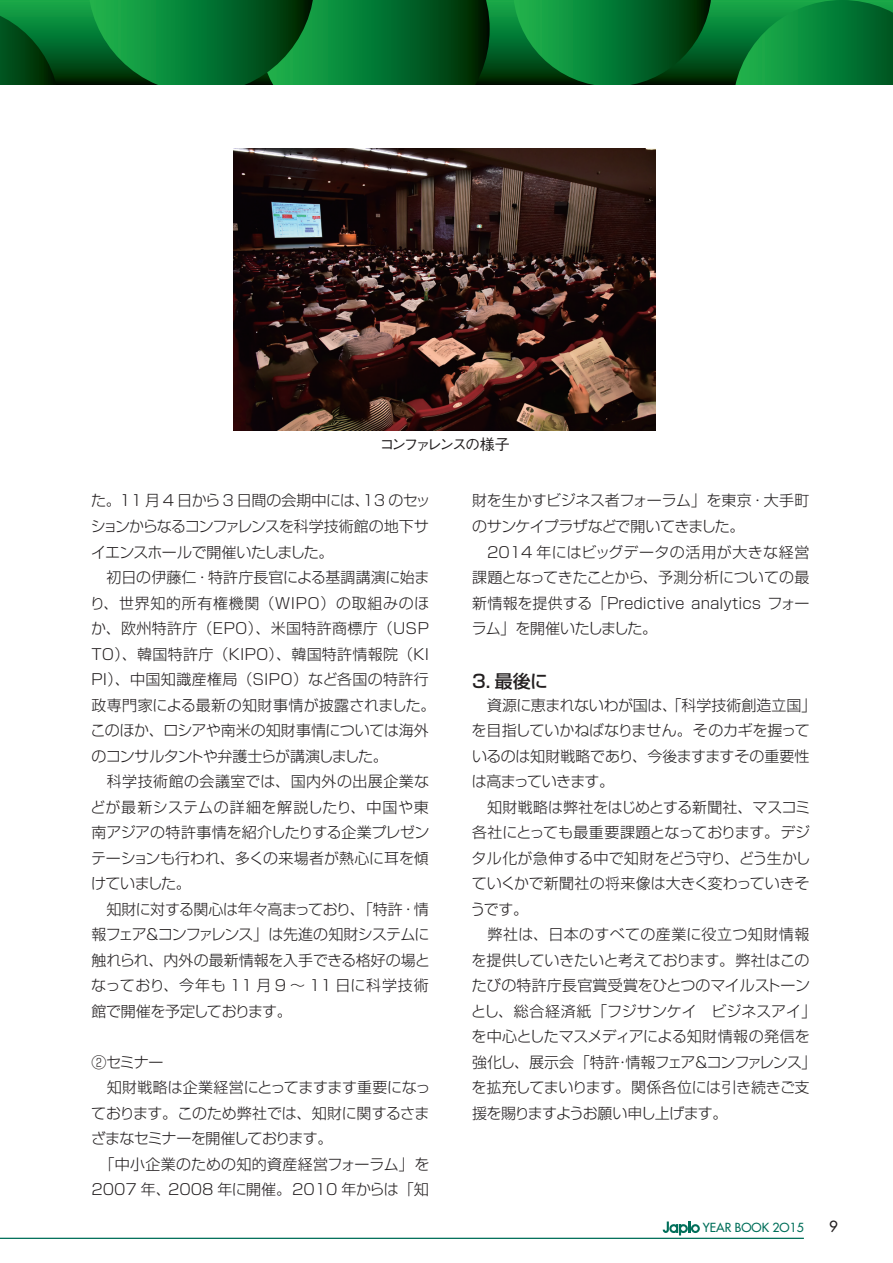
<style>
.page{position:relative;width:893px;height:1263px;background:#fff}
.page>*{position:absolute;margin:0;border:0;box-sizing:border-box;transform-origin:0 0}
.t1{font:500 18px "Shin Go Pro";color:#231f20}
.t2{font:300 15px/25.5px "Shin Go Pro";letter-spacing:-.01em;color:#231f20}
.t3{font:500 15px "Gothic BBB Pro";letter-spacing:-.18em;color:#231f20}
.t4{font:500 15px "Futura Std";color:#231f20}
.t5{font:500 12.15px "Futura Std";color:#016f5a}
</style>
<div class="page">
<div style="left:0;top:0;width:893px;height:85px;background:linear-gradient(to bottom,#11b151,#002504)"></div>
<hr style="left:0;top:1238px;width:804px;height:1px;background:#016f5a">
<svg style="left:663px;top:1221px;width:37px;height:14px"></svg>
<svg style="left:513px;top:0;width:199px;height:85px;background:#056a29"></svg>
<svg style="left:0;top:5px;width:60px;height:80px;background:#035f23"></svg>
<svg style="left:733px;top:0;width:160px;height:85px;background:#098438"></svg>
<svg style="left:88px;top:0;width:402px;height:85px;background:#056c2b"></svg>
<img style="left:234px;top:149px;width:421px;height:281px">
<p class="t3" style="left:379px;top:432px;width:132px">コンファレンスの様子</p>
<p class="t2" style="left:89px;top:486px;width:348px">た。11 月 4 日から 3 日間の会期中には、13 のセッションからなるコンファレンスを科学技術館の地下サイエンスホールで開催いたしました。<br>　初日の伊藤仁・特許庁長官による基調講演に始まり、世界知的所有権機関（ＷＩＰＯ）の取組みのほか、欧州特許庁（ＥＰＯ）、米国特許商標庁（ＵＳＰ<br>ＴＯ）、韓国特許庁（ＫＩＰＯ）、韓国特許情報院（ＫＩ<br>ＰＩ）、中国知識産権局（ＳＩＰＯ）など各国の特許行政専門家による最新の知財事情が披露されました。このほか、ロシアや南米の知財事情については海外のコンサルタントや弁護士らが講演しました。<br>　科学技術館の会議室では、国内外の出展企業などが最新システムの詳細を解説したり、中国や東南アジアの特許事情を紹介したりする企業プレゼンテーションも行われ、多くの来場者が熱心に耳を傾けていました。<br>　知財に対する関心は年々高まっており、「特許・情報フェア＆コンファレンス」は先進の知財システムに触れられ、内外の最新情報を入手できる格好の場となっており、今年も 11 月 9 ～ 11 日に科学技術館で開催を予定しております。</p>
<p class="t2" style="left:91px;top:1047px;width:341px">②セミナー<br>　知財戦略は企業経営にとってますます重要になっております。このため弊社では、知財に関するさまざまなセミナーを開催しております。<br>　「中小企業のための知的資産経営フォーラム」を<br>2007 年、2008 年に開催。2010 年からは「知</p>
<p class="t2" style="left:472px;top:486px;width:339px">財を生かすビジネス者フォーラム」を東京・大手町のサンケイプラザなどで開いてきました。<br>　2014 年にはビッグデータの活用が大きな経営課題となってきたことから、予測分析についての最新情報を提供する「Predictive analytics フォーラム」を開催いたしました。</p>
<p class="t1" style="left:472px;top:666px;width:78px">3. 最後に</p>
<p class="t2" style="left:471px;top:690px;width:347px">　資源に恵まれないわが国は、「科学技術創造立国」を目指していかねばなりません。そのカギを握っているのは知財戦略であり、今後ますますその重要性は高まっていきます。<br>　知財戦略は弊社をはじめとする新聞社、マスコミ各社にとっても最重要課題となっております。デジタル化が急伸する中で知財をどう守り、どう生かしていくかで新聞社の将来像は大きく変わっていきそうです。<br>　弊社は、日本のすべての産業に役立つ知財情報を提供していきたいと考えております。弊社はこのたびの特許庁長官賞受賞をひとつのマイルストーンとし、総合経済紙「フジサンケイ　ビジネスアイ」を中心としたマスメディアによる知財情報の発信を強化し、展示会「特許・情報フェア＆コンファレンス」を拡充してまいります。関係各位には引き続きご支援を賜りますようお願い申し上げます。</p>
<p class="t5" style="left:703px;top:1220px;width:103px">YEAR BOOK 2O15</p>
<p class="t4" style="left:829px;top:1217px;width:10px">9</p>
</div>
